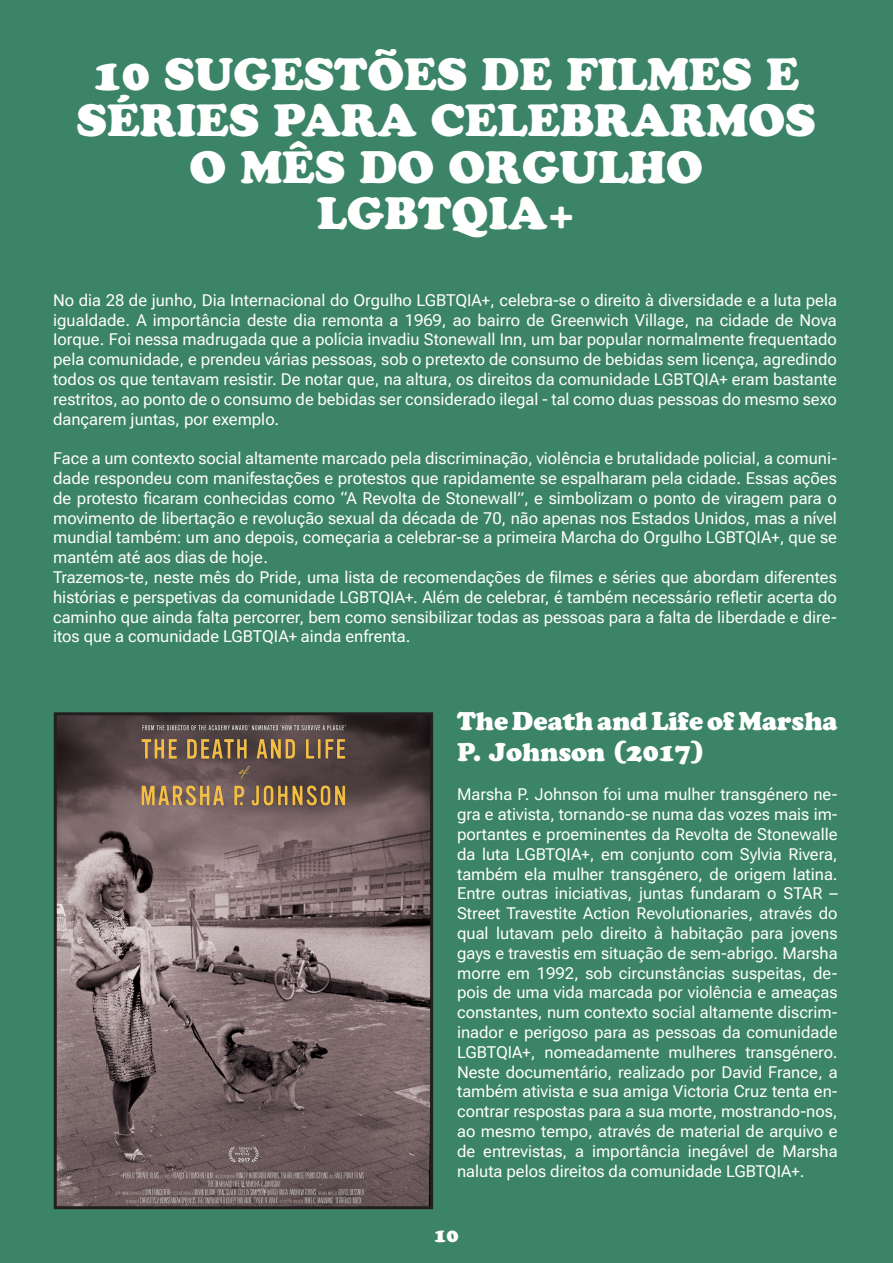
<style>
.page{position:relative;width:893px;height:1263px;background:#3b8467}
.page>*{position:absolute;margin:0;border:0;box-sizing:border-box;transform-origin:0 0}
.dest{font:45px/46.5px "Cooper Black Std";color:#fff;text-align:center}
.dest-2{font:25.5px/30.6px "Cooper Black Std";color:#fff}
.t1{font:19.5px "Cooper Black Std";color:#fff}
.TEXT{font:16.5px/19.8px "Roboto Flex";color:#fff;text-align:justify}
</style>
<div class="page">
<img style="left:58px;top:716px;width:371px;height:489px">
<div style="left:54px;top:712px;width:379px;height:497px;border:3px solid #231f20"></div>
<p class="dest" style="left:77px;top:51px;width:740px">10 SUGESTÕES DE FILMES E<br>SÉRIES PARA CELEBRARMOS<br>O MÊS DO ORGULHO<br>LGBTQIA+</p>
<p class="TEXT" style="left:53px;top:288px;width:785px">No dia 28 de junho, Dia Internacional do Orgulho LGBTQIA+, celebra-se o direito à diversidade e a luta pela igualdade. A importância deste dia remonta a 1969, ao bairro de Greenwich Village, na cidade de Nova Iorque. Foi nessa madrugada que a polícia invadiu Stonewall Inn, um bar popular normalmente frequentado pela comunidade, e prendeu várias pessoas, sob o pretexto de consumo de bebidas sem licença, agredindo todos os que tentavam resistir. De notar que, na altura, os direitos da comunidade LGBTQIA+ eram bastante restritos, ao ponto de o consumo de bebidas ser considerado ilegal - tal como duas pessoas do mesmo sexo dançarem juntas, por exemplo.</p>
<p class="TEXT" style="left:53px;top:447px;width:785px">Face a um contexto social altamente marcado pela discriminação, violência e brutalidade policial, a comuni&shy;dade respondeu com manifestações e protestos que rapidamente se espalharam pela cidade. Essas ações de protesto ficaram conhecidas como “A Revolta de Stonewall”, e simbolizam o ponto de viragem para o movimento de libertação e revolução sexual da década de 70, não apenas nos Estados Unidos, mas a nível mundial também: um ano depois, começaria a celebrar-se a primeira Marcha do Orgulho LGBTQIA+, que se mantém até aos dias de hoje.</p>
<p class="TEXT" style="left:53px;top:566px;width:785px">Trazemos-te, neste mês do Pride, uma lista de recomendações de filmes e séries que abordam diferentes histórias e perspetivas da comunidade LGBTQIA+. Além de celebrar, é também necessário refletir acerta do caminho que ainda falta percorrer, bem como sensibilizar todas as pessoas para a falta de liberdade e dire&shy;itos que a comunidade LGBTQIA+ ainda enfrenta.</p>
<p class="dest-2" style="left:457px;top:706px;width:382px">The Death and Life of Marsha<br>P. Johnson (2017)</p>
<p class="TEXT" style="left:457px;top:783px;width:382px">Marsha P. Johnson foi uma mulher transgénero ne&shy;gra e ativista, tornando-se numa das vozes mais im&shy;portantes e proeminentes da Revolta de Stonewalle da luta LGBTQIA+, em conjunto com Sylvia Rivera, também ela mulher transgénero, de origem latina.<br>Entre outras iniciativas, juntas fundaram o STAR – Street Travestite Action Revolutionaries, através do qual lutavam pelo direito à habitação para jovens gays e travestis em situação de sem-abrigo. Marsha morre em 1992, sob circunstâncias suspeitas, de&shy;pois de uma vida marcada por violência e ameaças constantes, num contexto social altamente discrim&shy;inador e perigoso para as pessoas da comunidade LGBTQIA+, nomeadamente mulheres transgénero.<br>Neste documentário, realizado por David France, a também ativista e sua amiga Victoria Cruz tenta en&shy;contrar respostas para a sua morte, mostrando-nos, ao mesmo tempo, através de material de arquivo e de entrevistas, a importância inegável de Marsha naluta pelos direitos da comunidade LGBTQIA+.</p>
<p class="t1" style="left:434px;top:1223px;width:26px">10</p>
</div>
